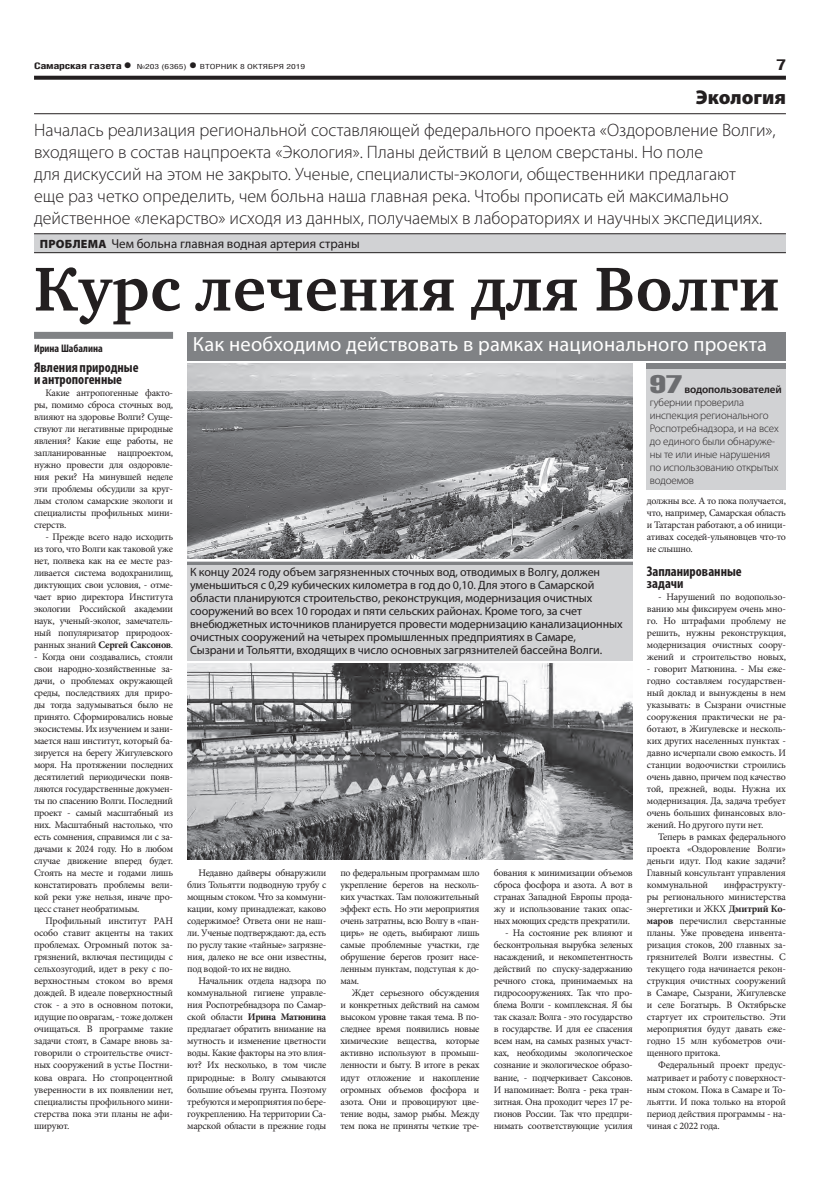
<style>
.page{position:relative;width:820px;height:1191px;background:#fff}
.page>*{position:absolute;margin:0;border:0;box-sizing:border-box;transform-origin:0 0}
.t1{font:700 63.5px "Charter C";letter-spacing:.01em;color:#231f20}
.t2{font:25px "Helios Compressed";color:#6c6d70;scale:1.4 1}
.t3{font:20.5px "Myriad Pro";letter-spacing:.01em;color:#fff}
.t4{font:900 20px "Myriad Pro";color:#231f20}
.t5{font:300 18px/22px "Myriad Pro";color:#231f20}
.t6{font:700 15px "Helios Cond";color:#231f20;scale:1.4 1}
.t7{font:700 condensed 14px/12px "Myriad Pro";color:#231f20}
.t8{font:13px "Myriad Pro";color:#231f20}
.t9{font:12px/13px "Myriad Pro";letter-spacing:-.01em;color:#231f20}
.t10{font:300 11px/13px "Myriad Pro";letter-spacing:-.01em;color:#231f20}
.t11{font:600 11px "Myriad Pro";letter-spacing:-.01em;color:#231f20}
.t12{font:700 condensed 11px "Myriad Pro";color:#231f20}
.t13{font:10px/12px "Minion Pro";letter-spacing:-.03em;color:#231f20;text-align:justify}
.t14{font:700 9px "Helios Cond";letter-spacing:-.02em;color:#231f20;scale:1.4 1}
.t15{font:7px "Helios Cond";color:#231f20;scale:1.4 1}
.s1{font-size:16px}
.s2{font-weight:700;font-size:16px}
.s3{font-weight:900;font-size:12px}
.s4{font-weight:700}
</style>
<div class="page">
<svg style="left:34px;top:76px;width:751px;height:4px;background:#322f2f"></svg>
<div style="left:646px;top:363px;width:139px;height:127px;background:#d1d2d4"></div>
<div style="left:646px;top:363px;width:139px;height:6px;background:#808285"></div>
<div style="left:187px;top:562px;width:445px;height:99px;background:#d1d2d4"></div>
<hr style="left:187px;top:562px;width:445px;height:2px;background:#808285">
<div style="left:34px;top:234px;width:751px;height:19px;background:#d1d2d4"></div>
<hr style="left:34px;top:233px;width:751px;height:1px;background:#231f20">
<hr style="left:34px;top:252px;width:751px;height:1px;background:#231f20">
<div style="left:187px;top:332px;width:598px;height:28px;background:#808285"></div>
<div style="left:34px;top:332px;width:139px;height:7px;background:#808285"></div>
<hr style="left:34px;top:113px;width:751px;height:1px;background:#231f20">
<img style="left:187px;top:363px;width:445px;height:196px">
<img style="left:187px;top:664px;width:445px;height:195px">
<p class="t14" style="left:34px;top:61px;width:71px">Самарская газета<span class="s1">•</span></p>
<p class="t15" style="left:137px;top:63px;width:122px">№203 (6365) <span class="s2">•</span> вторник 8 октября 2019</p>
<h3 class="t6" style="left:775px;top:55px;width:9px">7</h3>
<h3 class="t4" style="left:695px;top:86px;width:92px">Экология</h3>
<p class="t5" style="left:34px;top:119px;width:743px">Началась реализация региональной составляющей федерального проекта «Оздоровление Волги», входящего в состав нацпроекта «Экология». Планы действий в целом сверстаны. Но поле<br>для дискуссий на этом не закрыто. Ученые, специалисты-экологи, общественники предлагают<br>еще раз четко определить, чем больна наша главная река. Чтобы прописать ей максимально действенное «лекарство» исходя из данных, получаемых в лабораториях и научных экспедициях.</p>
<h3 class="t8" style="left:40px;top:236px;width:321px"><span class="s3">Проблема</span> Чем больна главная водная артерия страны</h3>
<h1 class="t1" style="left:34px;top:254px;width:746px">Курс лечения для Волги</h1>
<p class="t12" style="left:34px;top:342px;width:70px">Ирина Шабалина</p>
<h3 class="t3" style="left:193px;top:332px;width:575px">Как необходимо действовать в рамках национального проекта</h3>
<h3 class="t7" style="left:34px;top:361px;width:106px">Явления природные и антропогенные</h3>
<p class="t13" style="left:34px;top:387px;width:140px;text-indent:11px">Какие антропогенные факто&shy;ры, помимо сброса сточных вод, влияют на здоровье Волги? Суще&shy;ствуют ли негативные природные явления? Какие еще работы, не запланированные нацпроектом, нужно провести для оздоровле&shy;ния реки? На минувшей неделе эти проблемы обсудили за круг&shy;лым столом самарские экологи и специалисты профильных мини&shy;стерств.</p>
<p class="t13" style="left:34px;top:531px;width:140px;text-indent:11px">- Прежде всего надо исходить из того, что Волги как таковой уже нет, полвека как на ее месте раз&shy;ливается система водохранилищ, диктующих свои условия, - отме&shy;чает врио директора Института экологии Российской академии наук, ученый-эколог, замечатель&shy;ный популяризатор природоох&shy;ранных знаний <span class="s4">Сергей Саксонов</span>.</p>
<p class="t13" style="left:34px;top:651px;width:140px">- Когда они создавались, стояли свои народно-хозяйственные за&shy;дачи, о проблемах окружающей среды, последствиях для приро&shy;ды тогда задумываться было не принято. Сформировались новые экосистемы. Их изучением и зани&shy;мается наш институт, который ба&shy;зируется на берегу Жигулевского моря. На протяжении последних десятилетий периодически появ&shy;ляются государственные докумен&shy;ты по спасению Волги. Последний проект - самый масштабный из них. Масштабный настолько, что есть сомнения, справимся ли с за&shy;дачами к 2024 году. Но в любом случае движение вперед будет.<br>Стоять на месте и годами лишь констатировать проблемы вели&shy;кой реки уже нельзя, иначе про&shy;цесс станет необратимым.</p>
<p class="t13" style="left:34px;top:915px;width:140px;text-indent:11px">Профильный институт РАН особо ставит акценты на таких проблемах. Огромный поток за&shy;грязнений, включая пестициды с сельхозугодий, идет в реку с по&shy;верхностным стоком во время дождей. В идеале поверхностный сток - а это в основном потоки, идущие по оврагам, - тоже должен очищаться. В программе такие задачи стоят, в Самаре вновь за&shy;говорили о строительстве очист&shy;ных сооружений в устье Постни&shy;кова оврага. Но стопроцентной уверенности в их появлении нет, специалисты профильного мини&shy;стерства пока эти планы не афи&shy;шируют.</p>
<h2 class="t2" style="left:649px;top:369px;width:25px">97</h2>
<p class="t11" style="left:684px;top:382px;width:99px">водопользователей</p>
<p class="t10" style="left:649px;top:395px;width:130px">губернии проверила инспекция регионального<br>Роспотребнадзора, и на всех до единого были обнаруже&shy;ны те или иные нарушения по использованию открытых водоемов</p>
<p class="t13" style="left:646px;top:495px;width:140px">должны все. А то пока получается, что, например, Самарская область и Татарстан работают, а об иници&shy;ативах соседей-ульяновцев что-то не слышно.</p>
<h3 class="t7" style="left:646px;top:565px;width:96px">Запланированные задачи</h3>
<p class="t13" style="left:646px;top:591px;width:140px;text-indent:11px">- Нарушений по водопользо&shy;ванию мы фиксируем очень мно&shy;го. Но штрафами проблему не решить, нужны реконструкция, модернизация очистных соору&shy;жений и строительство новых,</p>
<p class="t13" style="left:646px;top:663px;width:140px">- говорит Матюнина. - Мы еже&shy;годно составляем государствен&shy;ный доклад и вынуждены в нем указывать: в Сызрани очистные сооружения практически не ра&shy;ботают, в Жигулевске и несколь&shy;ких других населенных пунктах - давно исчерпали свою емкость. И станции водоочистки строились очень давно, причем под качество той, прежней, воды. Нужна их модернизация. Да, задача требует очень больших финансовых вло&shy;жений. Но другого пути нет.</p>
<p class="t13" style="left:646px;top:831px;width:140px;text-indent:11px">Теперь в рамках федерального проекта «Оздоровление Волги» деньги идут. Под какие задачи?<br>Главный консультант управления коммунальной</p>
<p class="t9" style="left:190px;top:565px;width:434px">К концу 2024 году объем загрязненных сточных вод, отводимых в Волгу, должен уменьшиться с 0,29 кубических километра в год до 0,10. Для этого в Самарской области планируются строительство, реконструкция, модернизация очистных сооружений во всех 10 городах и пяти сельских районах. Кроме того, за счет внебюджетных источников планируется провести модернизацию канализационных очистных сооружений на четырех промышленных предприятиях в Самаре, Сызрани и Тольятти, входящих в число основных загрязнителей бассейна Волги.</p>
<p class="t13" style="left:493px;top:867px;width:140px">бования к минимизации объемов сброса фосфора и азота. А вот в странах Западной Европы прода&shy;жу и использование таких опас&shy;ных моющих средств прекратили.</p>
<p class="t13" style="left:493px;top:927px;width:140px;text-indent:11px">- На состояние рек влияют и бесконтрольная вырубка зеленых насаждений, и некомпетентность действий по спуску-задержанию речного стока, принимаемых на гидросооружениях. Так что про&shy;блема Волги - комплексная. Я бы так сказал: Волга - это государство в государстве. И для ее спасения всем нам, на самых разных участ&shy;ках, необходимы экологическое сознание и экологическое образо&shy;вание, - подчеркивает Саксонов.<br>И напоминает: Волга - река тран&shy;зитная. Она проходит через 17 ре&shy;гионов России. Так что предпри&shy;нимать соответствующие усилия</p>
<p class="t13" style="left:187px;top:867px;width:140px;text-indent:11px">Недавно дайверы обнаружили близ Тольятти подводную трубу с мощным стоком. Что за коммуни&shy;кации, кому принадлежат, каково содержимое? Ответа они не наш&shy;ли. Ученые подтверждают: да, есть по руслу такие «тайные» загрязне&shy;ния, далеко не все они известны, под водой-то их не видно.</p>
<p class="t13" style="left:187px;top:975px;width:140px;text-indent:11px">Начальник отдела надзора по коммунальной гигиене управле&shy;ния Роспотребнадзора по Самар&shy;ской области <span class="s4">Ирина Матюнина </span>предлагает обратить внимание на мутность и изменение цветности воды. Какие факторы на это влия&shy;ют? Их несколько, в том числе природные: в Волгу смываются большие объемы грунта. Поэтому требуются и мероприятия по бере&shy;гоукреплению. На территории Са&shy;марской области в прежние годы</p>
<p class="t13" style="left:340px;top:867px;width:140px">по федеральным программам шло укрепление берегов на несколь&shy;ких участках. Там положительный эффект есть. Но эти мероприятия очень затратны, всю Волгу в «пан&shy;цирь» не одеть, выбирают лишь самые проблемные участки, где обрушение берегов грозит насе&shy;ленным пунктам, подступая к до&shy;мам.</p>
<p class="t13" style="left:340px;top:987px;width:140px;text-indent:11px">Ждет серьезного обсуждения и конкретных действий на самом высоком уровне такая тема. В по&shy;следнее время появились новые химические вещества, которые активно используют в промыш&shy;ленности и быту. В итоге в реках идут отложение и накопление огромных объемов фосфора и азота. Они и провоцируют цве&shy;тение воды, замор рыбы. Между тем пока не приняты четкие тре-</p>
<p class="t13" style="left:646px;top:879px;width:140px;text-indent:77px">инфраструкту&shy;ры регионального министерства энергетики и ЖКХ <span class="s4">Дмитрий Ко&shy;маров</span> перечислил сверстанные планы. Уже проведена инвента&shy;ризация стоков, 200 главных за&shy;грязнителей Волги известны. С текущего года начинается рекон&shy;струкция очистных сооружений в Самаре, Сызрани, Жигулевске и селе Богатырь. В Октябрьске стартует их строительство. Эти мероприятия будут давать еже&shy;годно 15 млн кубометров очи&shy;щенного притока.</p>
<p class="t13" style="left:646px;top:1059px;width:140px;text-indent:11px">Федеральный проект предус&shy;матривает и работу с поверхност&shy;ным стоком. Пока в Самаре и То&shy;льятти. И пока только на второй период действия программы - на&shy;чиная с 2022 года.</p>
</div>
